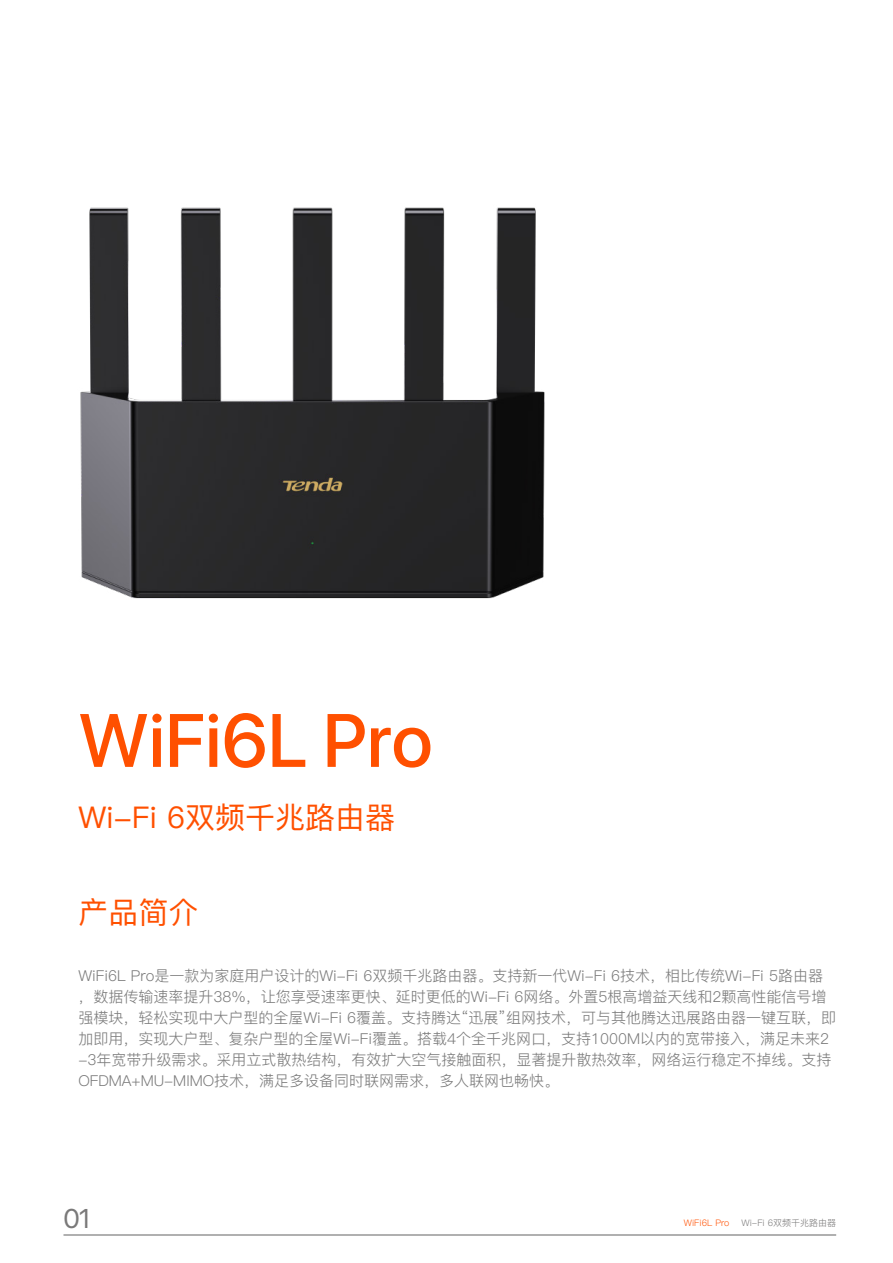
<style>
.page{position:relative;width:893px;height:1263px;background:#fff}
.page>*{position:absolute;margin:0;border:0;box-sizing:border-box;transform-origin:0 0}
.t1{font:500 75px "SF Pro Display";color:#ff5000}
.t2{font:30px "Ping Fang SC Medium";color:#ff5000}
.t3{font:27px "SF Pro Display";color:#7a7979}
.t4{font:15px/21px "Ping Fang SC Regular";color:#797979}
.t5{font:9px "Ping Fang SC Regular";color:#7a7979}
.t6{font:9px "Ping Fang SC Regular";color:#ff5000}
</style>
<div class="page">
<hr style="left:63px;top:1235px;width:773px;height:1px;background:#636363">
<img style="left:80px;top:207px;width:465px;height:392px">
<h1 class="t1" style="left:78px;top:687px;width:356px">WiFi6L Pro</h1>
<h2 class="t2" style="left:78px;top:799px;width:318px">Wi-Fi 6双频千兆路由器</h2>
<h2 class="t2" style="left:78px;top:894px;width:121px">产品简介</h2>
<p class="t4" style="left:78px;top:965px;width:759px">WiFi6L Pro是一款为家庭用户设计的Wi-Fi 6双频千兆路由器。支持新一代Wi-Fi 6技术，相比传统Wi-Fi 5路由器，数据传输速率提升38%，让您享受速率更快、延时更低的Wi-Fi 6网络。外置5根高增益天线和2颗高性能信号增强模块，轻松实现中大户型的全屋Wi-Fi 6覆盖。支持腾达“迅展”组网技术，可与其他腾达迅展路由器一键互联，即加即用，实现大户型、复杂户型的全屋Wi-Fi覆盖。搭载4个全千兆网口，支持1000M以内的宽带接入，满足未来2 -3年宽带升级需求。采用立式散热结构，有效扩大空气接触面积，显著提升散热效率，网络运行稳定不掉线。支持OFDMA+MU-MIMO技术，满足多设备同时联网需求，多人联网也畅快。</p>
<h3 class="t3" style="left:63px;top:1197px;width:29px">01</h3>
<p class="t6" style="left:684px;top:1218px;width:47px">WiFi6L Pro</p>
<p class="t5" style="left:741px;top:1218px;width:96px">Wi-Fi 6双频千兆路由器</p>
</div>
